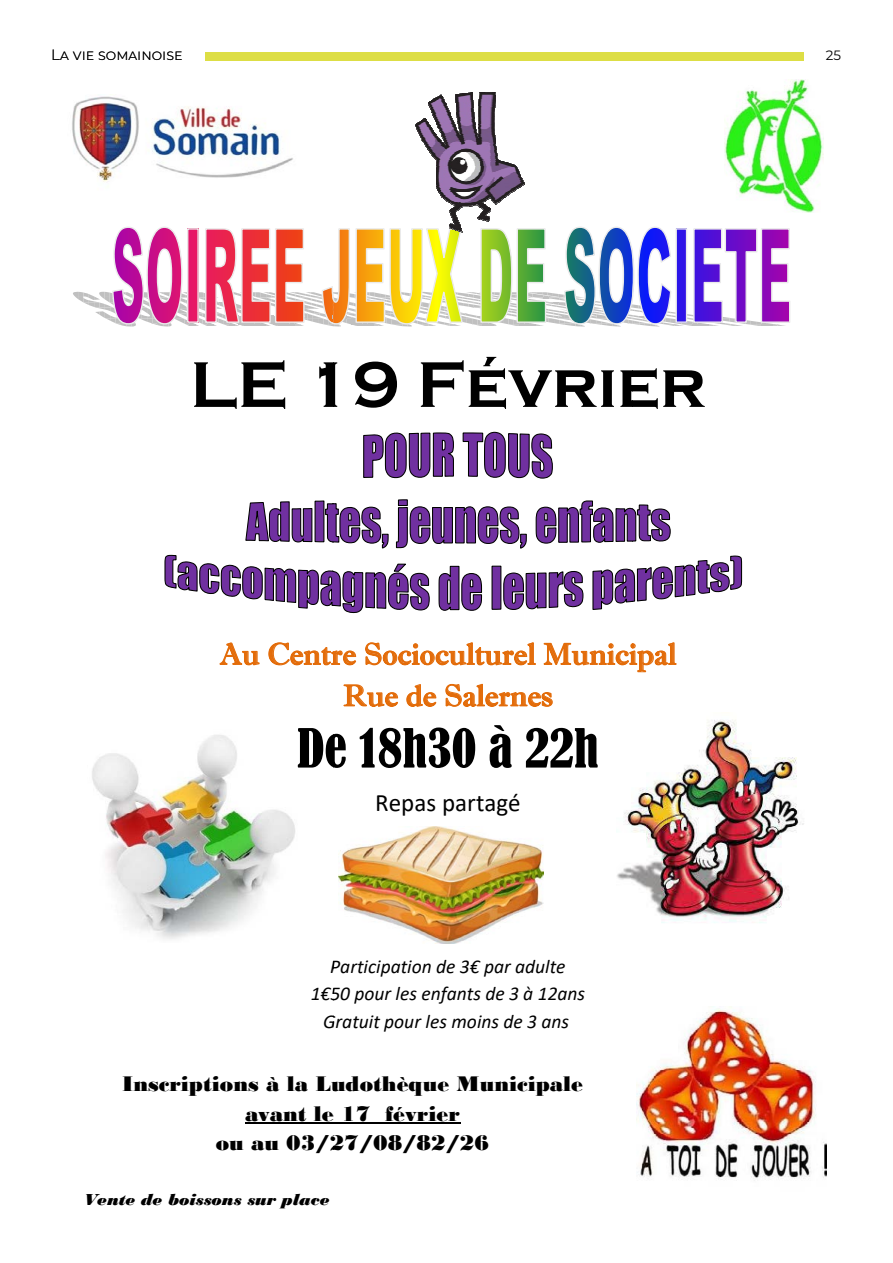
<style>
.page{position:relative;width:893px;height:1263px;background:#fff}
.page>*{position:absolute;margin:0;border:0;box-sizing:border-box;transform-origin:0 0}
.t1{font:700 66.9px "Copperplate Gothic";color:#000}
.t2{font:50.1px "Bernard MT Condensed";color:#000}
.t3{font:30.6px "Imprint MT Shadow";color:#e36c0a}
.t4{font:25.05px "Calibri";color:#000}
.t5{font:22.2px "Bodoni MT Black";color:#000}
.t6{font:italic 19.5px "Calibri";color:#000}
.t7{font:italic 16.65px "Bodoni MT Black";color:#000}
.t8{font:300 15px "Montserrat";color:#000}
.t9{font:13.5px "Montserrat";color:#000}
</style>
<div class="page">
<div style="left:205px;top:52px;width:599px;height:8px;background:#ddde45"></div>
<img style="left:72px;top:96px;width:221px;height:86px">
<img style="left:92px;top:735px;width:203px;height:204px">
<hr style="left:245px;top:1122px;width:88px;height:1px;background:#000">
<svg style="left:363px;top:432px;width:91px;height:47px"></svg>
<svg style="left:462px;top:431px;width:91px;height:48px"></svg>
<svg style="left:415px;top:92px;width:81px;height:54px"></svg>
<img style="left:426px;top:145px;width:70px;height:4px">
<img style="left:428px;top:149px;width:69px;height:3px">
<img style="left:430px;top:152px;width:67px;height:3px">
<img style="left:432px;top:154px;width:65px;height:3px">
<img style="left:434px;top:157px;width:64px;height:2px">
<img style="left:436px;top:159px;width:62px;height:2px">
<img style="left:437px;top:160px;width:65px;height:2px">
<img style="left:437px;top:162px;width:68px;height:1px">
<img style="left:437px;top:163px;width:73px;height:1px">
<img style="left:437px;top:164px;width:76px;height:1px">
<img style="left:436px;top:165px;width:88px;height:21px">
<img style="left:436px;top:185px;width:86px;height:2px">
<img style="left:437px;top:187px;width:83px;height:1px">
<img style="left:437px;top:188px;width:81px;height:2px">
<img style="left:437px;top:189px;width:79px;height:2px">
<img style="left:438px;top:191px;width:76px;height:2px">
<img style="left:439px;top:192px;width:73px;height:2px">
<img style="left:440px;top:193px;width:70px;height:2px">
<img style="left:441px;top:195px;width:67px;height:2px">
<img style="left:441px;top:196px;width:65px;height:2px">
<img style="left:617px;top:720px;width:187px;height:203px">
<img style="left:338px;top:826px;width:205px;height:117px">
<hr style="left:333px;top:1122px;width:127px;height:1px;background:#000">
<svg style="left:73px;top:198px;width:717px;height:129px"></svg>
<svg style="left:164px;top:499px;width:579px;height:115px"></svg>
<img style="left:724px;top:80px;width:99px;height:132px">
<img style="left:636px;top:1006px;width:190px;height:175px">
<p class="t8" style="left:51px;top:45px;width:133px">La vie somainoise</p>
<p class="t9" style="left:826px;top:46px;width:17px">25</p>
<h1 class="t1" style="left:190px;top:348px;width:517px">LE 19 Février</h1>
<h3 class="t3" style="left:220px;top:636px;width:458px">Au Centre Socioculturel Municipal</h3>
<h3 class="t3" style="left:343px;top:677px;width:211px">Rue de Salernes</h3>
<h2 class="t2" style="left:297px;top:719px;width:303px">De 18h30 à 22h</h2>
<p class="t4" style="left:375px;top:786px;width:147px">Repas partagé</p>
<p class="t6" style="left:330px;top:953px;width:237px">Participation de 3€ par adulte</p>
<p class="t6" style="left:323px;top:1007px;width:247px">Gratuit pour les moins de 3 ans</p>
<p class="t6" style="left:311px;top:980px;width:276px">1€50 pour les enfants de 3 à 12ans</p>
<p class="t5" style="left:122px;top:1070px;width:462px">Inscriptions à la Ludothèque Municipale</p>
<p class="t5" style="left:216px;top:1130px;width:275px">ou au 03/27/08/82/26</p>
<p class="t5" style="left:245px;top:1100px;width:216px">avant le 17 février</p>
<p class="t7" style="left:84px;top:1190px;width:248px">Vente de boissons sur place</p>
</div>
